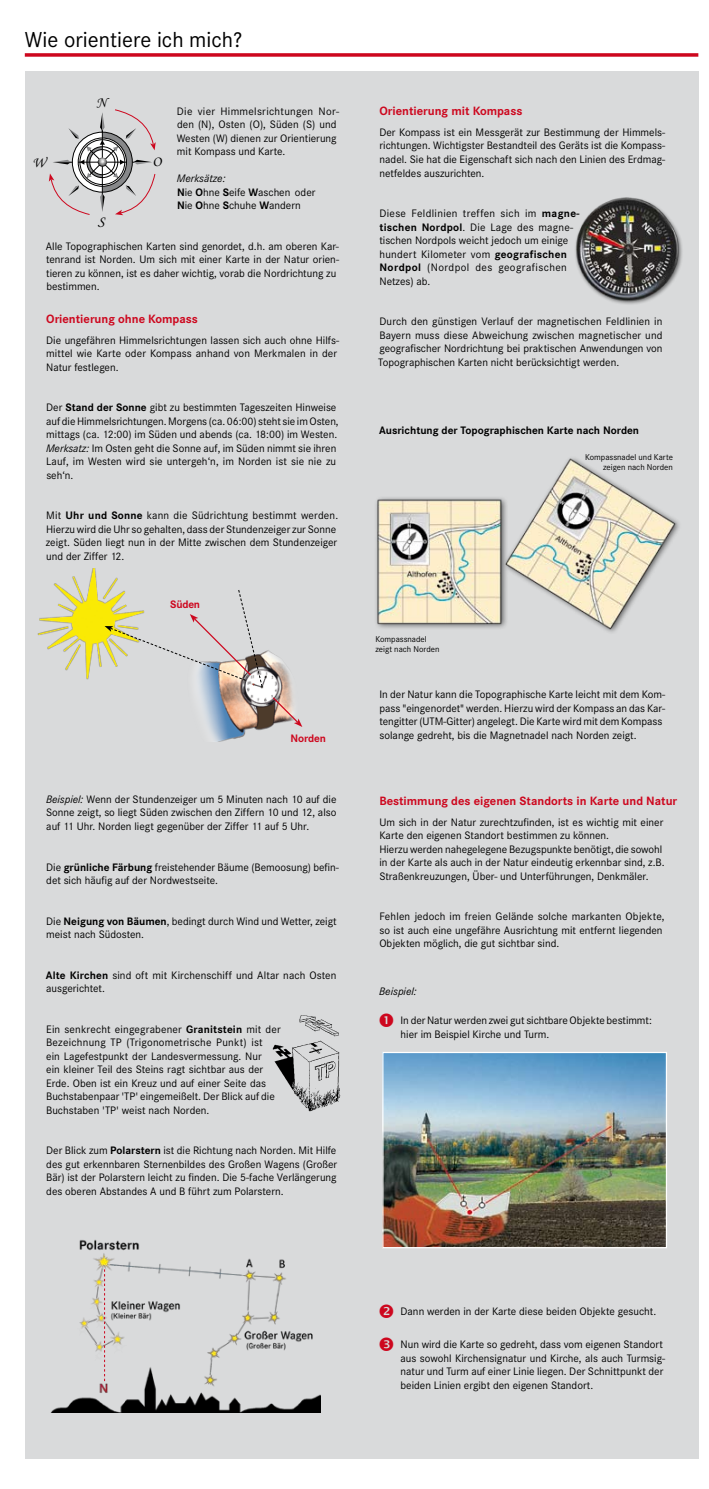
<style>
.page{position:relative;width:709px;height:1489px;background:#fff}
.page>*{position:absolute;margin:0;border:0;box-sizing:border-box;transform-origin:0 0}
.t1{font:22.5px "Corporate S";color:#000}
.t2{font:14.75px "Monotype Corsiva";color:#000}
.t3{font:700 12.5px "Corporate S";color:#cd071e}
.t4{font:11.25px/13.5px "Corporate S";color:#000}
.t5{font:11.25px/13.5px "Corporate S";letter-spacing:.02em;color:#000}
.t6{font:700 11.25px "Corporate S";color:#000}
.t7{font:700 11.25px "Corporate S";letter-spacing:-.01em;color:#cd071e}
.t8{font:italic 11.25px "Corporate S";color:#000}
.t9{font:8.75px/9.4px "Corporate S";color:#000}
.s1{font-style:italic}
.s2{font-weight:700}
</style>
<div class="page">
<div style="left:25px;top:71px;width:673px;height:1387px;background:#d9dadb"></div>
<img style="left:376px;top:458px;width:300px;height:172px">
<img style="left:272px;top:1015px;width:69px;height:97px">
<img style="left:52px;top:1239px;width:268px;height:172px">
<svg style="left:104px;top:1269px;width:1px;height:111px"></svg>
<svg style="left:49px;top:109px;width:107px;height:106px"></svg>
<img style="left:37px;top:568px;width:266px;height:173px">
<svg style="left:105px;top:589px;width:158px;height:98px"></svg>
<svg style="left:271px;top:696px;width:31px;height:31px"></svg>
<img style="left:384px;top:1053px;width:281px;height:193px">
<div style="left:382px;top:1051px;width:285px;height:197px;border:1px solid #fff"></div>
<img style="left:575px;top:197px;width:107px;height:107px">
<svg style="left:25px;top:53px;width:673px;height:4px"></svg>
<h1 class="t1" style="left:25px;top:27px;width:219px">Wie orientiere ich mich?</h1>
<h2 class="t2" style="left:96px;top:94px;width:12px">N</h2>
<p class="t4" style="left:177px;top:104px;width:164px">Die vier Himmelsrichtungen Nor&shy;den (N), Osten (O), Süden (S) und<br>Westen (W) dienen zur Orientierung mit Kompass und Karte.</p>
<p class="t4" style="left:177px;top:172px;width:140px"><span class="s1">Merksätze:<br></span><span class="s2">N</span>ie <span class="s2">O</span>hne <span class="s2">S</span>eife <span class="s2">W</span>aschen oder<br><span class="s2">N</span>ie <span class="s2">O</span>hne <span class="s2">S</span>chuhe <span class="s2">W</span>andern</p>
<p class="t4" style="left:46px;top:239px;width:295px">Alle Topographischen Karten sind genordet, d.h. am oberen Kar&shy;tenrand ist Norden. Um sich mit einer Karte in der Natur orien&shy;tieren zu können, ist es daher wichtig, vorab die Nordrichtung zu bestimmen.</p>
<p class="t3" style="left:46px;top:312px;width:153px">Orientierung ohne Kompass</p>
<p class="t4" style="left:46px;top:333px;width:294px">Die ungefähren Himmelsrichtungen lassen sich auch ohne Hilfs&shy;mittel wie Karte oder Kompass anhand von Merkmalen in der<br>Natur festlegen.</p>
<p class="t4" style="left:46px;top:401px;width:294px">Der <span class="s2">Stand der Sonne</span> gibt zu bestimmten Tageszeiten Hinweise auf die Himmelsrichtungen. Morgens (ca. 06:00) steht sie im Osten, mittags (ca. 12:00) im Süden und abends (ca. 18:00) im Westen.<br><span class="s1">Merksatz:</span> Im Osten geht die Sonne auf, im Süden nimmt sie ihren Lauf, im Westen wird sie untergeh‘n, im Norden ist sie nie zu seh‘n.</p>
<p class="t4" style="left:46px;top:509px;width:294px">Mit <span class="s2">Uhr und Sonne</span> kann die Südrichtung bestimmt werden.<br>Hierzu wird die Uhr so gehalten, dass der Stundenzeiger zur Sonne zeigt. Süden liegt nun in der Mitte zwischen dem Stundenzeiger und der Ziffer 12.</p>
<h2 class="t2" style="left:32px;top:153px;width:14px">W</h2>
<h2 class="t2" style="left:152px;top:153px;width:10px">O</h2>
<h2 class="t2" style="left:98px;top:212px;width:8px">S</h2>
<p class="t7" style="left:170px;top:597px;width:31px">Süden</p>
<p class="t7" style="left:290px;top:731px;width:37px">Norden</p>
<p class="t4" style="left:46px;top:792px;width:292px;text-align:justify"><span class="s1">Beispiel:</span> Wenn der Stundenzeiger um 5 Minuten nach 10 auf die Sonne zeigt, so liegt Süden zwischen den Ziffern 10 und 12, also auf 11 Uhr. Norden liegt gegenüber der Ziffer 11 auf 5 Uhr.</p>
<p class="t4" style="left:46px;top:860px;width:294px">Die <span class="s2">grünliche Färbung</span> freistehender Bäume (Bemoosung) befin&shy;det sich häufig auf der Nordwestseite.</p>
<p class="t4" style="left:46px;top:914px;width:292px">Die <span class="s2">Neigung von Bäumen</span>, bedingt durch Wind und Wetter, zeigt meist nach Südosten.</p>
<p class="t4" style="left:46px;top:968px;width:292px"><span class="s2">Alte Kirchen</span> sind oft mit Kirchenschiff und Altar nach Osten ausgerichtet.</p>
<p class="t4" style="left:46px;top:1022px;width:236px">Ein senkrecht eingegrabener <span class="s2">Granitstein</span> mit der Bezeichnung TP (Trigonometrische Punkt) ist<br>ein Lagefestpunkt der Landesvermessung. Nur<br>ein kleiner Teil des Steins ragt sichtbar aus der Erde. Oben ist ein Kreuz und auf einer Seite das Buchstabenpaar 'TP' eingemeißelt. Der Blick auf die Buchstaben 'TP' weist nach Norden.</p>
<p class="t4" style="left:46px;top:1143px;width:292px;text-align:justify">Der Blick zum <span class="s2">Polarstern</span> ist die Richtung nach Norden. Mit Hilfe des gut erkennbaren Sternenbildes des Großen Wagens (Großer Bär) ist der Polarstern leicht zu finden. Die 5-fache Verlängerung des oberen Abstandes A und B führt zum Polarstern.</p>
<p class="t3" style="left:379px;top:104px;width:144px">Orientierung mit Kompass</p>
<p class="t4" style="left:379px;top:126px;width:287px;text-align:justify">Der Kompass ist ein Messgerät zur Bestimmung der Himmels&shy;richtungen. Wichtigster Bestandteil des Geräts ist die Kompass&shy;nadel. Sie hat die Eigenschaft sich nach den Linien des Erdmag&shy;netfeldes auszurichten.</p>
<p class="t5" style="left:379px;top:207px;width:202px">Diese Feldlinien treffen sich im <span class="s2">magne&shy;tischen Nordpol</span>. Die Lage des magne&shy;tischen Nordpols weicht jedoch um einige hundert Kilometer vom <span class="s2">geografischen Nordpol</span> (Nordpol des geografischen Netzes) ab.</p>
<p class="t4" style="left:378px;top:315px;width:286px;text-align:justify">Durch den günstigen Verlauf der magnetischen Feldlinien in Bayern muss diese Abweichung zwischen magnetischer und geografischer Nordrichtung bei praktischen Anwendungen von Topographischen Karten nicht berücksichtigt werden.</p>
<p class="t6" style="left:379px;top:424px;width:261px">Ausrichtung der Topographischen Karte nach Norden</p>
<p class="t9" style="left:375px;top:634px;width:66px">Kompassnadel zeigt nach Norden</p>
<p class="t9" style="left:585px;top:453px;width:89px;text-align:right">Kompassnadel und Karte zeigen nach Norden</p>
<p class="t4" style="left:379px;top:687px;width:287px">In der Natur kann die Topographische Karte leicht mit dem Kom&shy;pass "eingenordet" werden. Hierzu wird der Kompass an das Kar&shy;tengitter (UTM-Gitter) angelegt. Die Karte wird mit dem Kompass solange gedreht, bis die Magnetnadel nach Norden zeigt.</p>
<p class="t3" style="left:379px;top:793px;width:299px">Bestimmung des eigenen Standorts in Karte und Natur</p>
<p class="t4" style="left:379px;top:815px;width:287px">Um sich in der Natur zurechtzufinden, ist es wichtig mit einer Karte den eigenen Standort bestimmen zu können.<br>Hierzu werden nahegelegene Bezugspunkte benötigt, die sowohl in der Karte als auch in der Natur eindeutig erkennbar sind, z.B.<br>Straßenkreuzungen, Über- und Unterführungen, Denkmäler.</p>
<p class="t4" style="left:379px;top:909px;width:287px">Fehlen jedoch im freien Gelände solche markanten Objekte, so ist auch eine ungefähre Ausrichtung mit entfernt liegenden<br>Objekten möglich, die gut sichtbar sind.</p>
<p class="t8" style="left:379px;top:984px;width:39px">Beispiel:</p>
<p class="t4" style="left:400px;top:1013px;width:253px">In der Natur werden zwei gut sichtbare Objekte bestimmt: hier im Beispiel Kirche und Turm.</p>
<p class="t4" style="left:400px;top:1304px;width:257px">Dann werden in der Karte diese beiden Objekte gesucht.</p>
<p class="t4" style="left:400px;top:1337px;width:266px">Nun wird die Karte so gedreht, dass vom eigenen Standort aus sowohl Kirchensignatur und Kirche, als auch Turmsig&shy;natur und Turm auf einer Linie liegen. Der Schnittpunkt der beiden Linien ergibt den eigenen Standort.</p>
</div>
